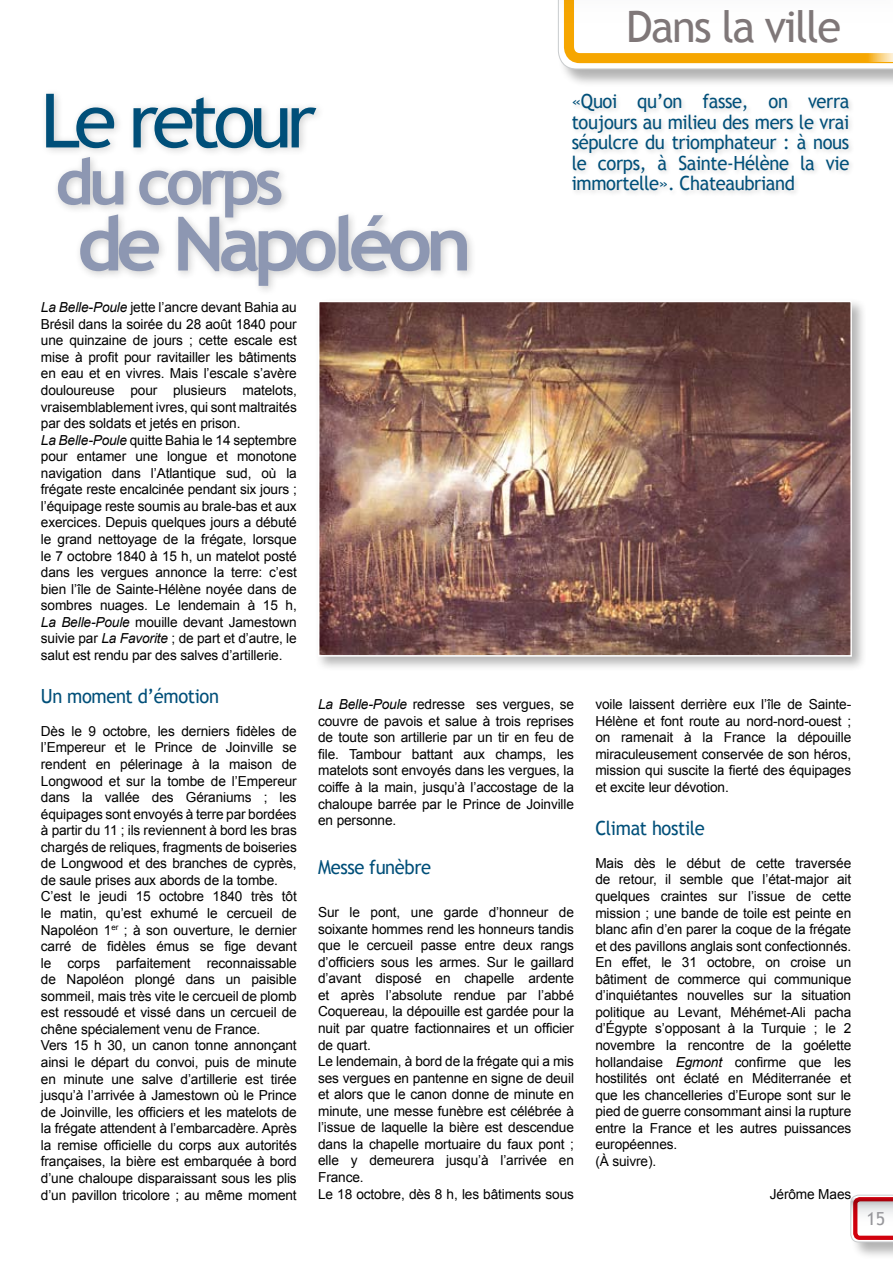
<style>
.page{position:relative;width:893px;height:1263px;background:#fff}
.page>*{position:absolute;margin:0;border:0;box-sizing:border-box;transform-origin:0 0}
.t1{font:700 75px "Trebuchet MS";letter-spacing:-.08em;color:#8d97b2;scale:1.05 1}
.t2{font:75px "Trebuchet MS";letter-spacing:-.08em;color:#004f79;scale:1.05 1}
.t3{font:700 63.6px "Trebuchet MS";letter-spacing:-.08em;color:#8d97b2;scale:1.05 1}
.t4{font:43.5px "Trebuchet MS";letter-spacing:-.04em;color:#7f7778}
.t5{font:19.5px/20.4px "Trebuchet MS";letter-spacing:-.02em;color:#004f79;text-align:justify;scale:.94 1}
.t6{font:18px "Trebuchet MS";color:#97979b}
.t7{font:13.8px/16.5px "Arial";letter-spacing:-.01em;color:#000}
.s1{font-style:italic}
</style>
<div class="page">
<div style="left:850px;top:1194px;width:43px;height:66px;background:#000;opacity:.3"></div>
<svg style="left:851px;top:1195px;width:42px;height:47px"></svg>
<div style="left:557px;top:0;width:336px;height:87px;background:#000;opacity:.3"></div>
<svg style="left:558px;top:0;width:335px;height:69px"></svg>
<div style="left:864px;top:0;width:29px;height:62px;background:#fff"></div>
<svg style="left:867px;top:53px;width:26px;height:9px"></svg>
<div style="left:314px;top:297px;width:552px;height:374px;background:#000;opacity:.3"></div>
<img style="left:321px;top:304px;width:528px;height:350px">
<div style="left:318px;top:301px;width:534px;height:356px;border:2px solid #fff"></div>
<div style="left:570px;top:92px;width:285px;height:105px;background:#fafafa"></div>
<div style="left:40px;top:88px;width:437px;height:208px;background:#000;opacity:.2"></div>
<h3 class="t4" style="left:626px;top:1px;width:216px">Dans la ville</h3>
<h1 class="t2" style="left:40px;top:77px;width:264px">Le retour</h1>
<h2 class="t3" style="left:55px;top:142px;width:219px">du corps</h2>
<h1 class="t1" style="left:77px;top:197px;width:378px">de Napoléon</h1>
<h3 class="t5" style="left:572px;top:92px;width:297px">«Quoi qu’on fasse, on verra toujours au milieu des mers le vrai sépulcre du triomphateur : à nous le corps, à Sainte-Hélène la vie immortelle». Chateaubriand</h3>
<p class="t7" style="left:41px;top:299px;width:257px"><span class="s1">La Belle-Poule</span> jette l’ancre devant Bahia au Brésil dans la soirée du 28 août 1840 pour une quinzaine de jours ; cette escale est mise à profit pour ravitailler les bâtiments en eau et en vivres. Mais l’escale s’avère douloureuse pour plusieurs matelots, vraisemblablement ivres, qui sont maltraités par des soldats et jetés en prison.<br><span class="s1">La Belle-Poule</span> quitte Bahia le 14 septembre pour entamer une longue et monotone navigation dans l’Atlantique sud, où la frégate reste encalcinée pendant six jours ; l’équipage reste soumis au brale-bas et aux exercices. Depuis quelques jours a débuté le grand nettoyage de la frégate, lorsque le 7 octobre 1840 à 15 h, un matelot posté dans les vergues annonce la terre: c’est bien l’île de Sainte-Hélène noyée dans de sombres nuages. Le lendemain à 15 h, <span class="s1">La Belle-Poule</span> mouille devant Jamestown suivie par <span class="s1">La Favorite</span> ; de part et d’autre, le salut est rendu par des salves d’artillerie.</p>
<h3 class="t5" style="left:41px;top:686px;width:191px">Un moment d’émotion</h3>
<p class="t7" style="left:41px;top:723px;width:257px">Dès le 9 octobre, les derniers fidèles de l’Empereur et le Prince de Joinville se rendent en pélerinage à la maison de Longwood et sur la tombe de l’Empereur dans la vallée des Géraniums ; les équipages sont envoyés à terre par bordées à partir du 11 ; ils reviennent à bord les bras chargés de reliques, fragments de boiseries de Longwood et des branches de cyprès, de saule prises aux abords de la tombe.<br>C’est le jeudi 15 octobre 1840 très tôt le matin, qu’est exhumé le cercueil de Napoléon 1<sup>er</sup> ; à son ouverture, le dernier carré de fidèles émus se fige devant le corps parfaitement reconnaissable de Napoléon plongé dans un paisible sommeil, mais très vite le cercueil de plomb est ressoudé et vissé dans un cercueil de chêne spécialement venu de France.<br>Vers 15 h 30, un canon tonne annonçant ainsi le départ du convoi, puis de minute en minute une salve d’artillerie est tirée jusqu’à l’arrivée à Jamestown où le Prince de Joinville, les officiers et les matelots de la frégate attendent à l’embarcadère. Après la remise officielle du corps aux autorités françaises, la bière est embarquée à bord d’une chaloupe disparaissant sous les plis d’un pavillon tricolore ; au même moment</p>
<p class="t7" style="left:318px;top:696px;width:257px;text-align:justify"><span class="s1">La Belle-Poule</span> redresse ses vergues, se couvre de pavois et salue à trois reprises de toute son artillerie par un tir en feu de file. Tambour battant aux champs, les matelots sont envoyés dans les vergues, la coiffe à la main, jusqu’à l’accostage de la chaloupe barrée par le Prince de Joinville en personne.</p>
<h3 class="t5" style="left:318px;top:857px;width:122px">Messe funèbre</h3>
<p class="t7" style="left:318px;top:904px;width:257px">Sur le pont, une garde d’honneur de soixante hommes rend les honneurs tandis que le cercueil passe entre deux rangs d’officiers sous les armes. Sur le gaillard d’avant disposé en chapelle ardente et après l’absolute rendue par l’abbé Coquereau, la dépouille est gardée pour la nuit par quatre factionnaires et un officier de quart.<br>Le lendemain, à bord de la frégate qui a mis ses vergues en pantenne en signe de deuil et alors que le canon donne de minute en minute, une messe funèbre est célébrée à l’issue de laquelle la bière est descendue dans la chapelle mortuaire du faux pont ; elle y demeurera jusqu’à l’arrivée en France.<br>Le 18 octobre, dès 8 h, les bâtiments sous</p>
<p class="t7" style="left:595px;top:696px;width:257px;text-align:justify">voile laissent derrière eux l’île de Sainte-Hélène et font route au nord-nord-ouest ; on ramenait à la France la dépouille miraculeusement conservée de son héros, mission qui suscite la fierté des équipages et excite leur dévotion.</p>
<h3 class="t5" style="left:595px;top:818px;width:118px">Climat hostile</h3>
<p class="t7" style="left:595px;top:855px;width:257px">Mais dès le début de cette traversée de retour, il semble que l’état-major ait quelques craintes sur l’issue de cette mission ; une bande de toile est peinte en blanc afin d’en parer la coque de la frégate et des pavillons anglais sont confectionnés.<br>En effet, le 31 octobre, on croise un bâtiment de commerce qui communique d’inquiétantes nouvelles sur la situation politique au Levant, Méhémet-Ali pacha d’Égypte s’opposant à la Turquie ; le 2 novembre la rencontre de la goélette hollandaise <span class="s1">Egmont</span> confirme que les hostilités ont éclaté en Méditerranée et que les chancelleries d’Europe sont sur le pied de guerre consommant ainsi la rupture entre la France et les autres puissances européennes.<br>(À suivre).</p>
<p class="t7" style="left:770px;top:1186px;width:83px">Jérôme Maes</p>
<h3 class="t6" style="left:866px;top:1208px;width:20px">15</h3>
</div>
